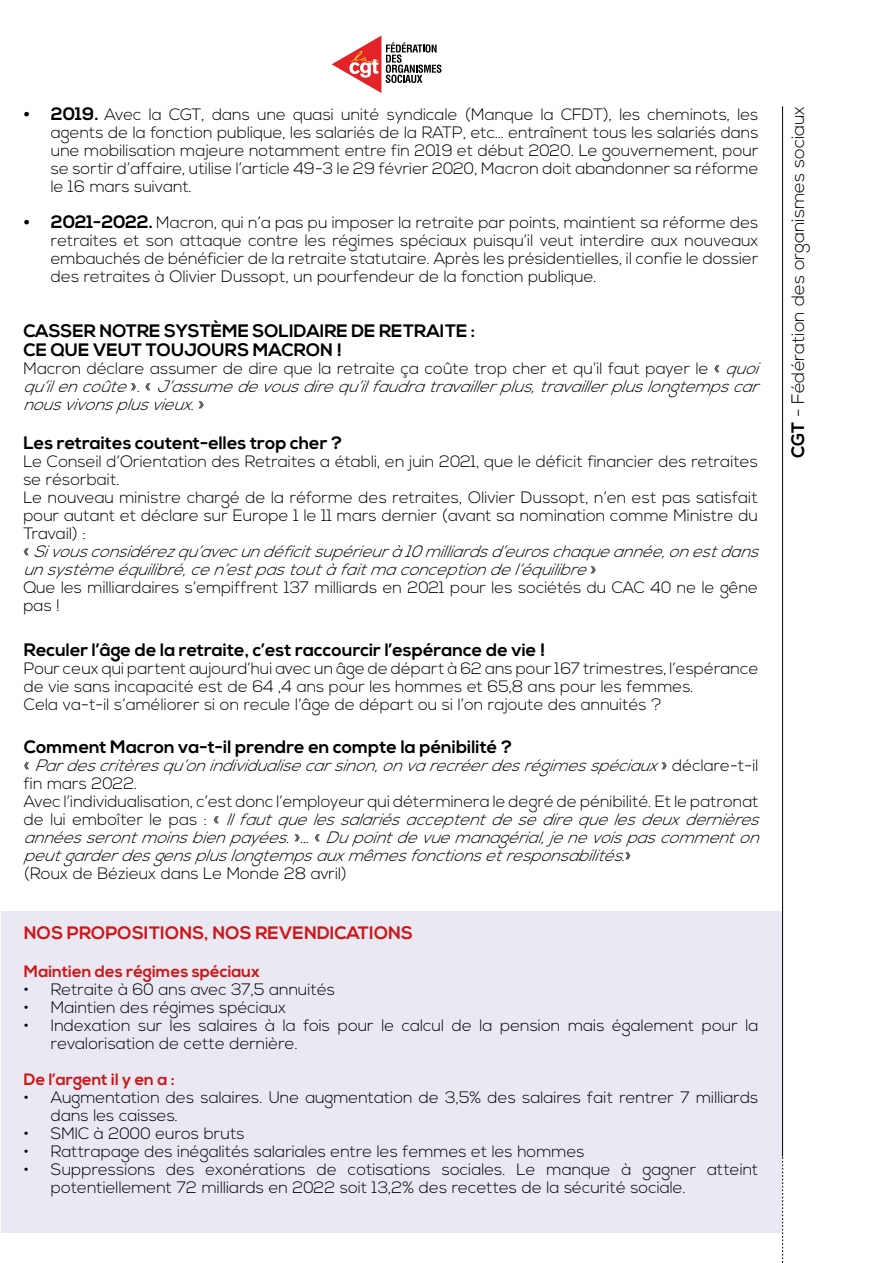
<style>
.page{position:relative;width:893px;height:1263px;background:#fff}
.page>*{position:absolute;margin:0;border:0;box-sizing:border-box;transform-origin:0 0}
.t1{font:700 18px/19.5px "Nexa";color:#000}
.t2{font:300 18px "Nexa";color:#000}
.t3{font:700 18px "Nexa";color:#cd1719}
.t4{font:300 16.5px/18px "Nexa";color:#000}
.t5{font:italic 300 16.5px/18px "Nexa";color:#000;text-align:justify}
.t6{font:700 16.5px "Nexa";color:#cd1719}
.s1{font-weight:700;font-size:18px}
.s2{font-style:normal}
.s3{font-style:italic}
.s4{font-weight:700}
</style>
<div class="page">
<svg style="left:782px;top:1157px;width:1px;height:106px"></svg>
<hr style="left:782px;top:106px;width:1px;height:1051px;background:#000">
<div style="left:1px;top:911px;width:781px;height:321px;background:#eae9f3"></div>
<svg style="left:332px;top:36px;width:109px;height:57px"></svg>
<p class="t4" style="left:51px;top:106px;width:709px;text-align:justify;text-indent:-27px"><span class="s1">• 2019.</span> Avec la CGT, dans une quasi unité syndicale (Manque la CFDT), les cheminots, les agents de la fonction publique, les salariés de la RATP, etc… entraînent tous les salariés dans une mobilisation majeure notamment entre fin 2019 et début 2020. Le gouvernement, pour se sortir d’affaire, utilise l’article 49-3 le 29 février 2020, Macron doit abandonner sa réforme le 16 mars suivant.</p>
<p class="t4" style="left:51px;top:214px;width:709px;text-align:justify;text-indent:-27px"><span class="s1">• 2021-2022.</span> Macron, qui n’a pas pu imposer la retraite par points, maintient sa réforme des retraites et son attaque contre les régimes spéciaux puisqu’il veut interdire aux nouveaux embauchés de bénéficier de la retraite statutaire. Après les présidentielles, il confie le dossier des retraites à Olivier Dussopt, un pourfendeur de la fonction publique.</p>
<p class="t1" style="left:23px;top:321px;width:453px">CASSER NOTRE SYSTÈME SOLIDAIRE DE RETRAITE :<br>CE QUE VEUT TOUJOURS MACRON !</p>
<p class="t5" style="left:23px;top:360px;width:743px"><span class="s2">Macron déclare assumer de dire que la retraite ça coûte trop cher et qu’il faut payer le «</span> quoi qu’ilencoûte<span class="s2">» . «</span> J’assumedevousdirequ’ilfaudratravaillerplus,travaillerpluslongtempscar nousvivonsplusvieux.<span class="s2">»</span></p>
<p class="t1" style="left:23px;top:434px;width:320px">Les retraites coutent-elles trop cher ?</p>
<p class="t4" style="left:23px;top:453px;width:744px">Le Conseil d’Orientation des Retraites a établi, en juin 2021, que le déficit financier des retraites se résorbait.<br>Le nouveau ministre chargé de la réforme des retraites, Olivier Dussopt, n’en est pas satisfait pour autant et déclare sur Europe 1 le 11 mars dernier (avant sa nomination comme Ministre du Travail) :<br>« <span class="s3">Sivousconsidérezqu’avecundéficitsupérieurà10milliardsd’euroschaqueannée,onestdans unsystèmeéquilibré,cen’estpastoutàfaitmaconceptiondel’équilibre</span>»<br>Que les milliardaires s’empiffrent 137 milliards en 2021 pour les sociétés du CAC 40 ne le gêne pas !</p>
<p class="t1" style="left:24px;top:640px;width:523px">Reculer l’âge de la retraite, c’est raccourcir l’espérance de vie !</p>
<p class="t4" style="left:24px;top:660px;width:736px">Pour ceux qui partent aujourd’hui avec un âge de départ à 62 ans pour 167 trimestres, l’espérance de vie sans incapacité est de 64 ,4 ans pour les hommes et 65,8 ans pour les femmes.<br>Cela va-t-il s’améliorer si on recule l’âge de départ ou si l’on rajoute des annuités ?</p>
<p class="t1" style="left:24px;top:738px;width:490px">Comment Macron va-t-il prendre en compte la pénibilité ?</p>
<p class="t5" style="left:24px;top:757px;width:744px;text-align:left"><span class="s2">«</span> Pardescritèresqu’onindividualisecarsinon,onvarecréerdesrégimesspéciaux<span class="s2">» d é c l a r e - t - i l fin mars 2022.<br>Avec l’individualisation, c’est donc l’employeur qui déterminera le degré de pénibilité. Et le patronat d e l u i e m b o î t e r l e p a s : «</span> Ilfautquelessalariésacceptentdesedirequelesdeuxdernières annéesserontmoinsbienpayées.<span class="s2">» … «</span> Dupointdevuemanagérial,jenevoispascommenton peutgarderdesgenspluslongtempsauxmêmesfonctionsetresponsabilités<span class="s2">. »<br>(Roux de Bézieux dans Le Monde 28 avril)</span></p>
<p class="t3" style="left:24px;top:923px;width:391px">NOS PROPOSITIONS, NOS REVENDICATIONS</p>
<p class="t6" style="left:24px;top:962px;width:237px">Maintien des régimes spéciaux</p>
<p class="t4" style="left:24px;top:981px;width:313px">• Retraite à 60 ans avec 37,5 annuités</p>
<p class="t4" style="left:24px;top:999px;width:264px">• Maintien des régimes spéciaux</p>
<p class="t4" style="left:51px;top:1017px;width:709px;text-indent:-27px">• Indexation sur les salaires à la fois pour le calcul de la pension mais également pour la revalorisation de cette dernière.</p>
<p class="t6" style="left:24px;top:1070px;width:152px">De l’argent il y en a :</p>
<p class="t4" style="left:51px;top:1089px;width:709px;text-indent:-27px">• Augmentation des salaires. Une augmentation de 3,5% des salaires fait rentrer 7 milliards dans les caisses.</p>
<p class="t4" style="left:24px;top:1125px;width:222px">• SMIC à 2000 euros bruts</p>
<p class="t4" style="left:24px;top:1143px;width:562px">• Rattrapage des inégalités salariales entre les femmes et les hommes</p>
<p class="t4" style="left:51px;top:1161px;width:709px;text-indent:-27px">• Suppressions des exonérations de cotisations sociales. Le manque à gagner atteint potentiellement 72 milliards en 2022 soit 13,2% des recettes de la sécurité sociale.</p>
<p class="t2" style="left:787px;top:458px;width:353px;rotate:-90deg"><span class="s4">CGT</span> - Fédération des organismes sociaux</p>
</div>
